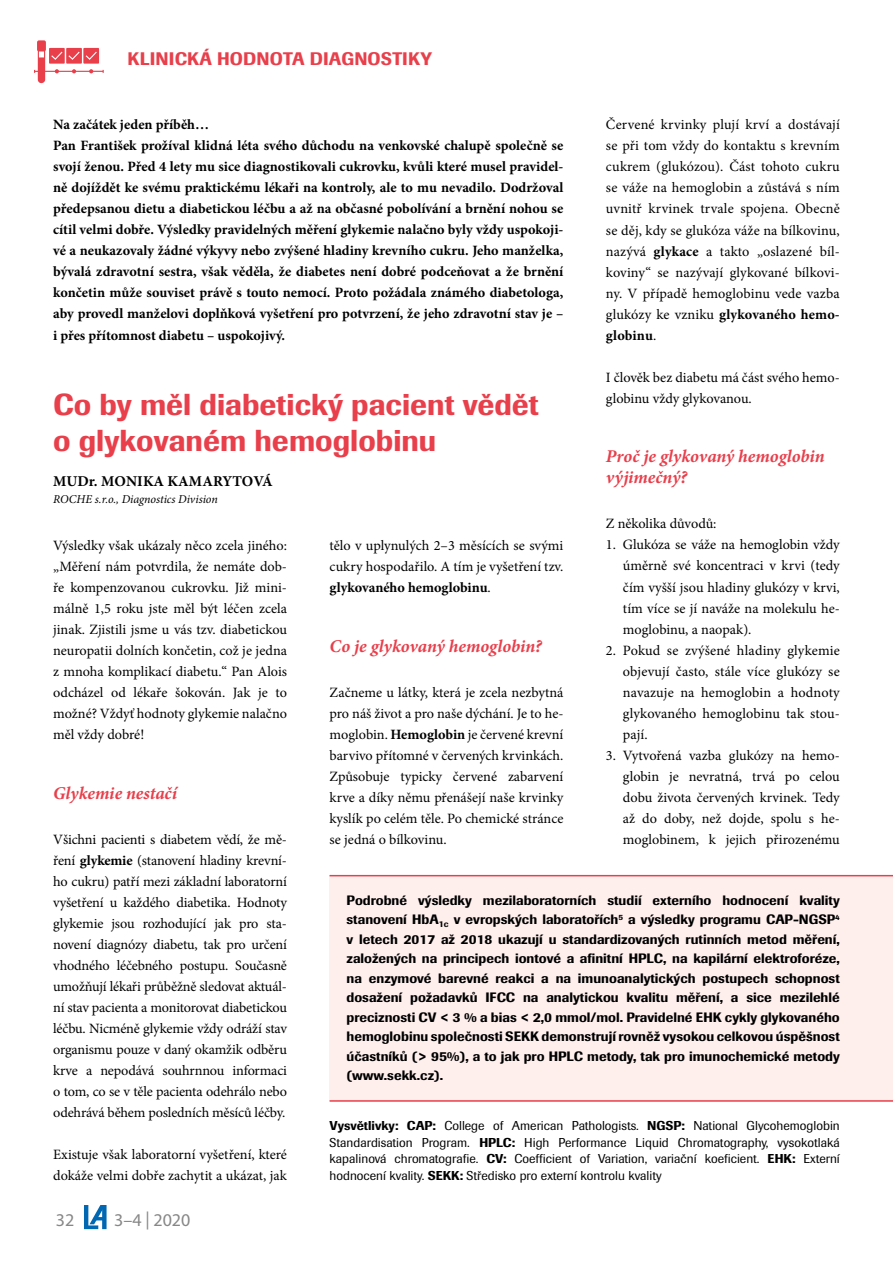
<style>
.page{position:relative;width:893px;height:1263px;background:#fff}
.page>*{position:absolute;margin:0;border:0;box-sizing:border-box;transform-origin:0 0}
.t1{font:500 30px/36px "Imago";color:#e83f4b}
.t2{font:italic 700 18px/21px "Minion Pro";letter-spacing:-.005em;color:#e83f4b}
.t3{font:500 18px "Imago";letter-spacing:.01em;color:#e83f4b}
.t4{font:18px "Myriad Pro";color:#878787}
.t5{font:700 15px "Minion Pro";color:#000}
.t6{font:14.25px/21px "Minion Pro";color:#000;text-align:justify}
.t7{font:700 14.25px/21px "Minion Pro";color:#000}
.t8{font:500 13.5px/19.5px "Imago";color:#000;text-align:justify}
.t9{font:12.75px/16.5px "Imago";color:#000;text-align:justify}
.t10{font:italic 12px "Minion Pro";letter-spacing:-.005em;color:#000}
.s1{font-weight:700}
.s2{font-weight:500}
</style>
<div class="page">
<svg style="left:84px;top:1205px;width:23px;height:24px"></svg>
<svg style="left:34px;top:40px;width:70px;height:43px"></svg>
<div style="left:330px;top:875px;width:563px;height:225px;background:#feefed"></div>
<hr style="left:330px;top:875px;width:563px;height:1px;background:#e83f4b">
<hr style="left:330px;top:1100px;width:563px;height:2px;background:#e83f4b">
<p class="t3" style="left:128px;top:47px;width:306px">KLINICKÁ HODNOTA DIAGNOSTIKY</p>
<p class="t6" style="left:606px;top:114px;width:235px">Červené krvinky plují krví a dostávají se při tom vždy do kontaktu s krevním cukrem (glukózou). Část tohoto cukru se váže na hemoglobin a zůstává s ním uvnitř krvinek trvale spojena. Obecně se děj, kdy se glukóza váže na bílkovinu, nazývá <span class="s1">glykace</span> a takto „oslazené bíl&shy;koviny“ se nazývají glykované bílkovi&shy;ny. V případě hemoglobinu vede vazba glukózy ke vzniku <span class="s1">glykovaného hemo&shy;globinu</span>.</p>
<p class="t6" style="left:606px;top:367px;width:235px">I člověk bez diabetu má část svého hemo&shy;globinu vždy glykovanou.</p>
<p class="t7" style="left:53px;top:114px;width:512px">Na začátek jeden příběh…<br>Pan František prožíval klidná léta svého důchodu na venkovské chalupě společně se svojí ženou. Před 4 lety mu sice diagnostikovali cukrovku, kvůli které musel pravidel&shy;ně dojíždět ke svému praktickému lékaři na kontroly, ale to mu nevadilo. Dodržoval předepsanou dietu a diabetickou léčbu a až na občasné pobolívání a brnění nohou se cítil velmi dobře. Výsledky pravidelných měření glykemie nalačno byly vždy uspokoji&shy;vé a neukazovaly žádné výkyvy nebo zvýšené hladiny krevního cukru. Jeho manželka, bývalá zdravotní sestra, však věděla, že diabetes není dobré podceňovat a že brnění končetin může souviset právě s touto nemocí. Proto požádala známého diabetologa, aby provedl manželovi doplňková vyšetření pro potvrzení, že jeho zdravotní stav je – i přes přítomnost diabetu – uspokojivý.</p>
<h1 class="t1" style="left:53px;top:386px;width:487px">Co by měl diabetický pacient vědět o glykovaném hemoglobinu</h1>
<p class="t5" style="left:53px;top:470px;width:221px">MUDr. MONIKA KAMARYTOVÁ</p>
<p class="t10" style="left:53px;top:491px;width:166px">ROCHE s.r.o., Diagnostics Division</p>
<p class="t2" style="left:606px;top:446px;width:220px">Proč je glykovaný hemoglobin výjimečný?</p>
<p class="t6" style="left:606px;top:513px;width:112px">Z několika důvodů:</p>
<p class="t6" style="left:623px;top:534px;width:218px;text-indent:-17px">1. Glukóza se váže na hemoglobin vždy úměrně své koncentraci v krvi (tedy čím vyšší jsou hladiny glukózy v krvi, tím více se jí naváže na molekulu he&shy;moglobinu, a naopak).</p>
<p class="t6" style="left:623px;top:639px;width:218px;text-indent:-17px">2. Pokud se zvýšené hladiny glykemie objevují často, stále více glukózy se navazuje na hemoglobin a hodnoty glykovaného hemoglobinu tak stou&shy;pají.</p>
<p class="t6" style="left:623px;top:744px;width:218px;text-indent:-17px">3. Vytvořená vazba glukózy na hemo&shy;globin je nevratná, trvá po celou dobu života červených krvinek. Tedy až do doby, než dojde, spolu s he&shy;moglobinem, k jejich přirozenému</p>
<p class="t6" style="left:53px;top:534px;width:235px">Výsledky však ukázaly něco zcela jiného: „Měření nám potvrdila, že nemáte dob&shy;ře kompenzovanou cukrovku. Již mini&shy;málně 1,5 roku jste měl být léčen zcela jinak. Zjistili jsme u vás tzv. diabetickou neuropatii dolních končetin, což je jedna z mnoha komplikací diabetu.“ Pan Alois odcházel od lékaře šokován. Jak je to možné? Vždyť hodnoty glykemie nalačno měl vždy dobré!</p>
<p class="t6" style="left:330px;top:534px;width:235px">tělo v uplynulých 2–3 měsících se svými cukry hospodařilo. A tím je vyšetření tzv. <span class="s1">glykovaného hemoglobinu</span>.</p>
<p class="t2" style="left:330px;top:635px;width:214px">Co je glykovaný hemoglobin?</p>
<p class="t6" style="left:330px;top:681px;width:235px">Začneme u látky, která je zcela nezbytná pro náš život a pro naše dýchání. Je to he&shy;moglobin. <span class="s1">Hemoglobin</span> je červené krevní barvivo přítomné v červených krvinkách.<br>Způsobuje typicky červené zabarvení krve a díky němu přenášejí naše krvinky kyslík po celém těle. Po chemické stránce se jedná o bílkovinu.</p>
<p class="t2" style="left:53px;top:782px;width:126px">Glykemie nestačí</p>
<p class="t6" style="left:53px;top:828px;width:235px">Všichni pacienti s diabetem vědí, že mě&shy;ření <span class="s1">glykemie</span> (stanovení hladiny krevní&shy;ho cukru) patří mezi základní laboratorní vyšetření u každého diabetika. Hodnoty glykemie jsou rozhodující jak pro sta&shy;novení diagnózy diabetu, tak pro určení vhodného léčebného postupu. Současně umožňují lékaři průběžně sledovat aktuál&shy;ní stav pacienta a monitorovat diabetickou léčbu. Nicméně glykemie vždy odráží stav organismu pouze v daný okamžik odběru krve a nepodává souhrnnou informaci o tom, co se v těle pacienta odehrálo nebo odehrává během posledních měsíců léčby.</p>
<p class="t6" style="left:53px;top:1143px;width:235px">Existuje však laboratorní vyšetření, které dokáže velmi dobře zachytit a ukázat, jak</p>
<p class="t8" style="left:347px;top:890px;width:495px">Podrobné výsledky mezilaboratorních studií externího hodnocení kvality stanovení HbA<sub>1c</sub> v evropských laboratořích<sup>5</sup> a výsledky programu CAP-NGSP<sup>4 </sup>v letech 2017 až 2018 ukazují u standardizovaných rutinních metod měření, založených na principech iontové a afinitní HPLC, na kapilární elektroforéze, na enzymové barevné reakci a na imunoanalytických postupech schopnost dosažení požadavků IFCC na analytickou kvalitu měření, a sice mezilehlé preciznosti CV &lt; 3 % a bias &lt; 2,0 mmol/mol. Pravidelné EHK cykly glykovaného hemoglobinu společnosti SEKK demonstrují rovněž vysokou celkovou úspěšnost účastníků (&gt; 95%), a to jak pro HPLC metody, tak pro imunochemické metody (www.sekk.cz).</p>
<p class="t9" style="left:330px;top:1117px;width:512px"><span class="s2">Vysvětlivky: CAP:</span> College of American Pathologists. <span class="s2">NGSP:</span> National Glycohemoglobin Standardisation Program. <span class="s2">HPLC:</span> High Performance Liquid Chromatography, vysokotlaká kapalinová chromatografie. <span class="s2">CV:</span> Coefficient of Variation, variační koeficient. <span class="s2">EHK:</span> Externí hodnocení kvality. <span class="s2">SEKK:</span> Středisko pro externí kontrolu kvality</p>
<p class="t4" style="left:56px;top:1209px;width:20px">32</p>
<p class="t4" style="left:114px;top:1209px;width:78px">3–4 | 2020</p>
</div>
